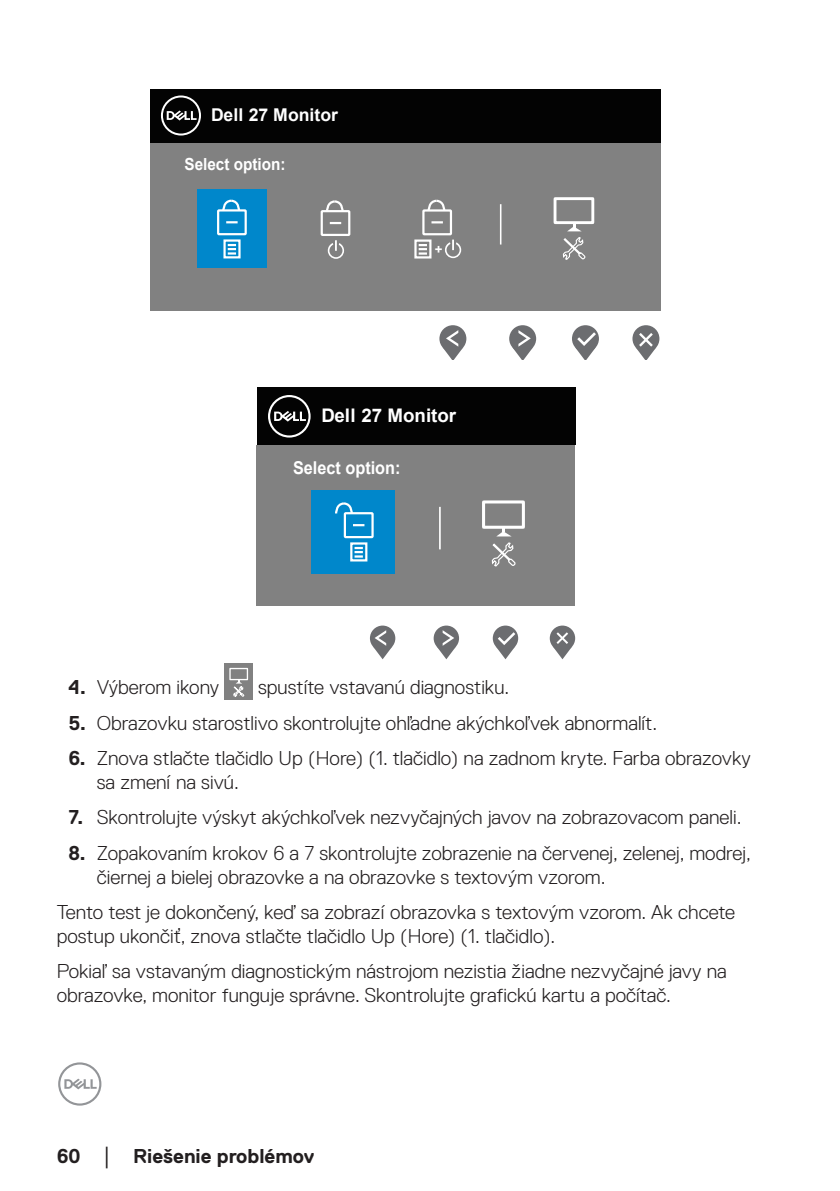
<style>
.page{position:relative;width:840px;height:1191px;background:#fff}
.page>*{position:absolute;margin:0;border:0;box-sizing:border-box;transform-origin:0 0}
.Paragraph{font:300 20px/24px "Dell Replica";color:#231f20}
.t1{font:700 20px "Dell Replica";color:#231f20}
.t2{font:700 18.8px "Arial";color:#fff}
.t3{font:700 17.8px "Arial";color:#fff;scale:.92 1}
.t4{font:700 17.6px "Arial";color:#fff}
.t5{font:700 16.6px "Arial";color:#fff;scale:.92 1}
.t6{font:700 13.2px "Arial";color:#fff}
.s1{font-weight:700}
.s2{font-family:"Times New Roman";font-weight:400;font-size:18px}
</style>
<div class="page">
<svg style="left:58px;top:1062px;width:43px;height:43px"></svg>
<div style="left:150px;top:143px;width:510px;height:168px;background:#818181"></div>
<div style="left:150px;top:89px;width:510px;height:54px;background:#030303"></div>
<svg style="left:161px;top:95px;width:40px;height:40px"></svg>
<div style="left:320px;top:210px;width:30px;height:26px;border:2px solid #fff"></div>
<svg style="left:329px;top:222px;width:12px;height:2px"></svg>
<svg style="left:324px;top:200px;width:20px;height:13px"></svg>
<svg style="left:327px;top:240px;width:17px;height:19px"></svg>
<div style="left:422px;top:209px;width:30px;height:26px;border:2px solid #fff"></div>
<svg style="left:431px;top:221px;width:11px;height:2px"></svg>
<svg style="left:426px;top:199px;width:20px;height:13px"></svg>
<div style="left:414px;top:239px;width:17px;height:19px;border:2px solid #fff"></div>
<svg style="left:418px;top:244px;width:8px;height:11px"></svg>
<svg style="left:445px;top:240px;width:16px;height:18px"></svg>
<div style="left:196px;top:189px;width:70px;height:79px;background:#0087cb"></div>
<div style="left:217px;top:209px;width:30px;height:26px;border:2px solid #fff"></div>
<svg style="left:226px;top:221px;width:11px;height:2px"></svg>
<svg style="left:221px;top:199px;width:20px;height:13px"></svg>
<div style="left:223px;top:239px;width:17px;height:19px;border:2px solid #fff"></div>
<svg style="left:228px;top:244px;width:8px;height:11px"></svg>
<div style="left:439px;top:325px;width:27px;height:27px;background:#6c6d70;border-radius:50%"></div>
<div style="left:509px;top:325px;width:27px;height:27px;background:#6c6d70;border-radius:50%"></div>
<svg style="left:442px;top:330px;width:21px;height:30px"></svg>
<svg style="left:571px;top:325px;width:27px;height:27px"></svg>
<svg style="left:574px;top:329px;width:24px;height:31px"></svg>
<div style="left:632px;top:325px;width:27px;height:27px;background:#6c6d70;border-radius:50%"></div>
<hr style="left:499px;top:204px;width:2px;height:40px;background:#fff">
<svg style="left:635px;top:330px;width:21px;height:30px"></svg>
<svg style="left:512px;top:330px;width:20px;height:30px"></svg>
<div style="left:553px;top:197px;width:41px;height:27px;border:3px solid #fff"></div>
<svg style="left:562px;top:224px;width:24px;height:36px"></svg>
<div style="left:257px;top:445px;width:318px;height:161px;background:#818181"></div>
<div style="left:257px;top:388px;width:318px;height:57px;background:#030303"></div>
<svg style="left:268px;top:395px;width:42px;height:42px"></svg>
<div style="left:311px;top:490px;width:83px;height:84px;background:#0087cb"></div>
<div style="left:370px;top:625px;width:25px;height:26px;background:#6c6d70;border-radius:50%"></div>
<svg style="left:433px;top:625px;width:26px;height:26px"></svg>
<svg style="left:372px;top:630px;width:20px;height:29px"></svg>
<svg style="left:492px;top:625px;width:26px;height:26px"></svg>
<svg style="left:495px;top:629px;width:22px;height:30px"></svg>
<svg style="left:549px;top:625px;width:26px;height:26px"></svg>
<hr style="left:439px;top:507px;width:1px;height:42px;background:#fff">
<div style="left:343px;top:512px;width:30px;height:26px;border:2px solid #fff"></div>
<svg style="left:353px;top:524px;width:11px;height:2px"></svg>
<svg style="left:335px;top:502px;width:19px;height:14px"></svg>
<div style="left:350px;top:542px;width:17px;height:19px;border:2px solid #fff"></div>
<svg style="left:354px;top:547px;width:8px;height:10px"></svg>
<svg style="left:436px;top:630px;width:20px;height:29px"></svg>
<svg style="left:552px;top:630px;width:20px;height:29px"></svg>
<div style="left:482px;top:500px;width:42px;height:29px;border:3px solid #fff"></div>
<svg style="left:491px;top:528px;width:25px;height:39px"></svg>
<div style="left:224px;top:663px;width:29px;height:37px;background:#818181"></div>
<div style="left:229px;top:668px;width:19px;height:12px;border:1px solid #fff"></div>
<svg style="left:233px;top:680px;width:11px;height:17px"></svg>
<p class="t4" style="left:211px;top:103px;width:128px">Dell 27 Monitor</p>
<p class="t5" style="left:184px;top:152px;width:111px">Select option:</p>
<p class="t6" style="left:434px;top:240px;width:9px">+</p>
<p class="t2" style="left:321px;top:402px;width:136px">Dell 27 Monitor</p>
<p class="t3" style="left:293px;top:455px;width:118px">Select option:</p>
<p class="Paragraph" style="left:68px;top:675px;width:152px"><span class="s1">4.</span> Výberom ikony</p>
<p class="Paragraph" style="left:258px;top:675px;width:252px">spustíte vstavanú diagnostiku.</p>
<p class="Paragraph" style="left:68px;top:710px;width:590px"><span class="s1">5.</span> Obrazovku starostlivo skontrolujte ohľadne akýchkoľvek abnormalít.</p>
<p class="Paragraph" style="left:97px;top:746px;width:655px;text-indent:-28px"><span class="s1">6.</span> Znova stlačte tlačidlo Up (Hore) (1. tlačidlo) na zadnom kryte. Farba obrazovky sa zmení na sivú.</p>
<p class="Paragraph" style="left:68px;top:805px;width:674px"><span class="s1">7.</span> Skontrolujte výskyt akýchkoľvek nezvyčajných javov na zobrazovacom paneli.</p>
<p class="Paragraph" style="left:97px;top:841px;width:655px;text-indent:-28px"><span class="s1">8.</span> Zopakovaním krokov 6 a 7 skontrolujte zobrazenie na červenej, zelenej, modrej, čiernej a bielej obrazovke a na obrazovke s textovým vzorom.</p>
<p class="Paragraph" style="left:57px;top:900px;width:679px">Tento test je dokončený, keď sa zobrazí obrazovka s textovým vzorom. Ak chcete postup ukončiť, znova stlačte tlačidlo Up (Hore) (1. tlačidlo).</p>
<p class="Paragraph" style="left:57px;top:959px;width:671px">Pokiaľ sa vstavaným diagnostickým nástrojom nezistia žiadne nezvyčajné javy na obrazovke, monitor funguje správne. Skontrolujte grafickú kartu a počítač.</p>
<p class="t1" style="left:57px;top:1144px;width:259px">60 <span class="s2">│</span> Riešenie problémov</p>
</div>
